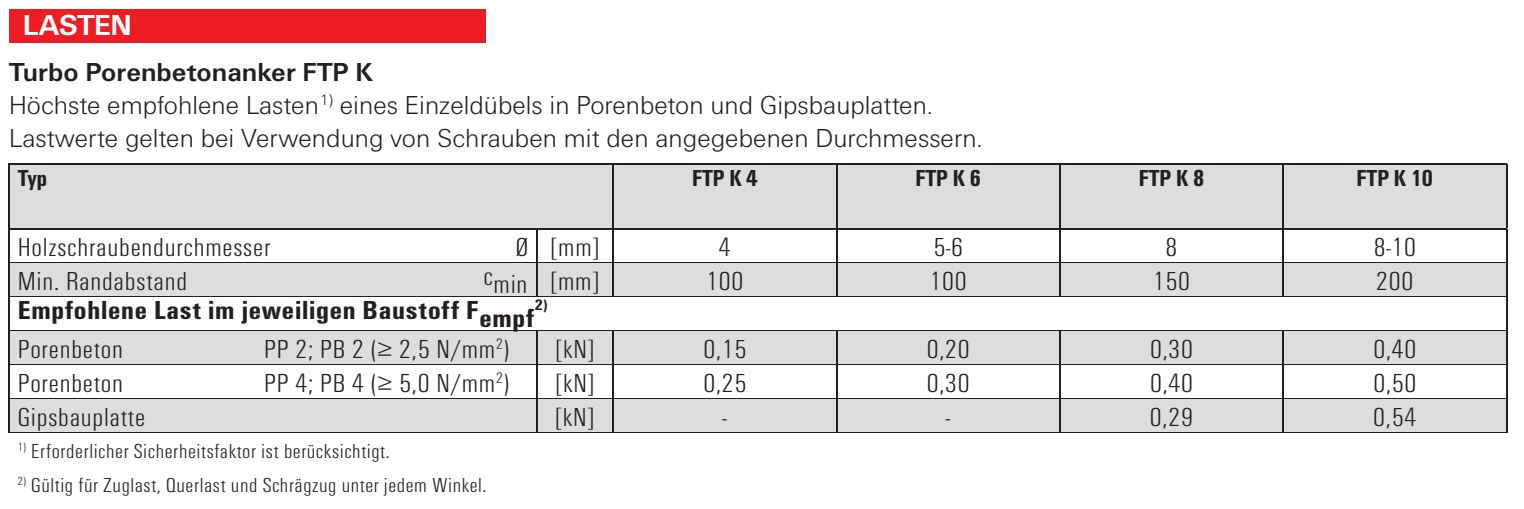
<style>
.page{position:relative;width:1524px;height:509px;background:#fff}
.page>*{position:absolute;margin:0;border:0;box-sizing:border-box;transform-origin:0 0}
.t1{font:700 30px "Fi We";letter-spacing:-.02em;color:#fff}
.t2{font:300 condensed 27px "Fi We";letter-spacing:.025em;color:#231f20;scale:1.1 1}
.t3{font:300 27px/33px "Fi We";color:#231f20}
.t4{font:700 condensed 27px "Fi We";letter-spacing:.025em;color:#231f20;scale:1.1 1}
.t5{font:700 condensed 24px "Fi We";color:#231f20}
.t6{font:300 condensed 21px "Fi We";letter-spacing:.025em;color:#231f20;scale:1.1 1}
.t7{font:700 condensed 15.6px "Fi We";color:#231f20;scale:1.1 1}
.s1{font-weight:700}
</style>
<div class="page">
<div style="left:10px;top:165px;width:1495px;height:63px;background:#dcdddf"></div>
<svg style="left:10px;top:263px;width:1495px;height:170px;fill:#dcdddf"></svg>
<hr style="left:835px;top:165px;width:2px;height:30px;background:#231f20">
<hr style="left:1059px;top:165px;width:1px;height:30px;background:#231f20">
<hr style="left:1282px;top:165px;width:1px;height:30px;background:#231f20">
<hr style="left:10px;top:262px;width:526px;height:1px;background:#231f20">
<hr style="left:537px;top:262px;width:75px;height:1px;background:#231f20">
<hr style="left:614px;top:262px;width:221px;height:1px;background:#231f20">
<hr style="left:837px;top:262px;width:222px;height:1px;background:#231f20">
<hr style="left:1060px;top:262px;width:222px;height:1px;background:#231f20">
<hr style="left:1283px;top:262px;width:222px;height:1px;background:#231f20">
<hr style="left:10px;top:296px;width:1495px;height:1px;background:#231f20">
<hr style="left:10px;top:330px;width:1495px;height:1px;background:#231f20">
<hr style="left:10px;top:364px;width:526px;height:1px;background:#231f20">
<hr style="left:537px;top:364px;width:75px;height:1px;background:#231f20">
<hr style="left:614px;top:364px;width:221px;height:1px;background:#231f20">
<hr style="left:837px;top:364px;width:222px;height:1px;background:#231f20">
<hr style="left:1060px;top:364px;width:222px;height:1px;background:#231f20">
<hr style="left:1283px;top:364px;width:222px;height:1px;background:#231f20">
<hr style="left:10px;top:399px;width:526px;height:1px;background:#231f20">
<hr style="left:537px;top:399px;width:75px;height:1px;background:#231f20">
<hr style="left:614px;top:399px;width:221px;height:1px;background:#231f20">
<hr style="left:837px;top:399px;width:222px;height:1px;background:#231f20">
<hr style="left:1060px;top:399px;width:222px;height:1px;background:#231f20">
<hr style="left:1283px;top:399px;width:222px;height:1px;background:#231f20">
<hr style="left:8px;top:433px;width:1499px;height:1px;background:#231f20">
<hr style="left:8px;top:230px;width:2px;height:203px;background:#231f20">
<hr style="left:8px;top:165px;width:2px;height:30px;background:#231f20">
<hr style="left:8px;top:163px;width:605px;height:2px;background:#231f20">
<hr style="left:8px;top:195px;width:2px;height:33px;background:#231f20">
<hr style="left:536px;top:230px;width:1px;height:33px;background:#231f20">
<hr style="left:612px;top:230px;width:2px;height:33px;background:#231f20">
<hr style="left:835px;top:230px;width:2px;height:33px;background:#231f20">
<hr style="left:536px;top:263px;width:1px;height:33px;background:#231f20">
<hr style="left:612px;top:263px;width:2px;height:33px;background:#231f20">
<hr style="left:835px;top:263px;width:2px;height:33px;background:#231f20">
<hr style="left:536px;top:331px;width:1px;height:34px;background:#231f20">
<hr style="left:612px;top:331px;width:2px;height:34px;background:#231f20">
<hr style="left:835px;top:331px;width:2px;height:34px;background:#231f20">
<hr style="left:536px;top:365px;width:1px;height:34px;background:#231f20">
<hr style="left:612px;top:365px;width:2px;height:34px;background:#231f20">
<hr style="left:835px;top:365px;width:2px;height:34px;background:#231f20">
<hr style="left:536px;top:399px;width:1px;height:34px;background:#231f20">
<hr style="left:612px;top:399px;width:2px;height:34px;background:#231f20">
<hr style="left:835px;top:399px;width:2px;height:34px;background:#231f20">
<hr style="left:612px;top:195px;width:2px;height:33px;background:#231f20">
<hr style="left:835px;top:195px;width:2px;height:33px;background:#231f20">
<hr style="left:8px;top:228px;width:1499px;height:2px;background:#231f20">
<hr style="left:1059px;top:195px;width:1px;height:33px;background:#231f20">
<hr style="left:1282px;top:195px;width:1px;height:33px;background:#231f20">
<hr style="left:1505px;top:195px;width:2px;height:33px;background:#231f20">
<hr style="left:1059px;top:230px;width:1px;height:33px;background:#231f20">
<hr style="left:1282px;top:230px;width:1px;height:33px;background:#231f20">
<hr style="left:1505px;top:230px;width:2px;height:33px;background:#231f20">
<hr style="left:1059px;top:263px;width:1px;height:33px;background:#231f20">
<hr style="left:1282px;top:263px;width:1px;height:33px;background:#231f20">
<hr style="left:1505px;top:263px;width:2px;height:68px;background:#231f20">
<hr style="left:1059px;top:331px;width:1px;height:34px;background:#231f20">
<hr style="left:1282px;top:331px;width:1px;height:34px;background:#231f20">
<hr style="left:1505px;top:331px;width:2px;height:34px;background:#231f20">
<hr style="left:1059px;top:365px;width:1px;height:34px;background:#231f20">
<hr style="left:1282px;top:365px;width:1px;height:34px;background:#231f20">
<hr style="left:1505px;top:365px;width:2px;height:34px;background:#231f20">
<hr style="left:1059px;top:399px;width:1px;height:34px;background:#231f20">
<hr style="left:1282px;top:399px;width:1px;height:34px;background:#231f20">
<hr style="left:1505px;top:399px;width:2px;height:34px;background:#231f20">
<hr style="left:613px;top:163px;width:223px;height:2px;background:#231f20">
<hr style="left:612px;top:165px;width:2px;height:30px;background:#231f20">
<hr style="left:836px;top:163px;width:671px;height:2px;background:#231f20">
<hr style="left:1505px;top:165px;width:2px;height:30px;background:#231f20">
<div style="left:9px;top:9px;width:476px;height:33px;background:#ee1d23"></div>
<p class="t1" style="left:23px;top:8px;width:110px">LASTEN</p>
<p class="t3" style="left:9px;top:56px;width:974px"><span class="s1">Turbo Porenbetonanker FTP K<br></span>Höchste empfohlene Lasten<sup>1)</sup> eines Einzeldübels in Porenbeton und Gipsbauplatten.<br>Lastwerte gelten bei Verwendung von Schrauben mit den angegebenen Durchmessern.</p>
<p class="t5" style="left:18px;top:165px;width:31px">Typ</p>
<p class="t5" style="left:692px;top:165px;width:67px">FTP K 4</p>
<p class="t5" style="left:915px;top:165px;width:67px">FTP K 6</p>
<p class="t5" style="left:1138px;top:165px;width:67px">FTP K 8</p>
<p class="t5" style="left:1356px;top:165px;width:78px">FTP K 10</p>
<p class="t2" style="left:18px;top:233px;width:231px">Holzschraubendurchmesser</p>
<p class="t2" style="left:516px;top:232px;width:77px">Ø [mm]</p>
<p class="t2" style="left:719px;top:232px;width:12px">4</p>
<p class="t2" style="left:933px;top:232px;width:28px">5-6</p>
<p class="t2" style="left:1165px;top:232px;width:12px">8</p>
<p class="t2" style="left:1373px;top:232px;width:40px">8-10</p>
<p class="t2" style="left:18px;top:266px;width:155px">Min. Randabstand</p>
<p class="t2" style="left:483px;top:266px;width:107px">cmin [mm]</p>
<p class="t2" style="left:706px;top:266px;width:35px">100</p>
<p class="t2" style="left:929px;top:266px;width:35px">100</p>
<p class="t2" style="left:1152px;top:266px;width:35px">150</p>
<p class="t2" style="left:1376px;top:266px;width:35px">200</p>
<p class="t4" style="left:18px;top:295px;width:471px">Empfohlene Last im jeweiligen Baustoff Fempf</p>
<p class="t7" style="left:535px;top:296px;width:13px">2)</p>
<p class="t2" style="left:18px;top:334px;width:97px">Porenbeton</p>
<p class="t2" style="left:264px;top:334px;width:224px">PP 2; PB 2 (≥ 2,5 N/mm<sup>2</sup>)</p>
<p class="t2" style="left:555px;top:334px;width:37px">[kN]</p>
<p class="t2" style="left:703px;top:334px;width:41px">0,15</p>
<p class="t2" style="left:926px;top:334px;width:41px">0,20</p>
<p class="t2" style="left:1150px;top:334px;width:41px">0,30</p>
<p class="t2" style="left:1373px;top:334px;width:41px">0,40</p>
<p class="t2" style="left:18px;top:368px;width:97px">Porenbeton</p>
<p class="t2" style="left:264px;top:368px;width:224px">PP 4; PB 4 (≥ 5,0 N/mm<sup>2</sup>)</p>
<p class="t2" style="left:555px;top:368px;width:37px">[kN]</p>
<p class="t2" style="left:703px;top:368px;width:41px">0,25</p>
<p class="t2" style="left:926px;top:368px;width:41px">0,30</p>
<p class="t2" style="left:1150px;top:368px;width:41px">0,40</p>
<p class="t2" style="left:1373px;top:368px;width:41px">0,50</p>
<p class="t2" style="left:18px;top:403px;width:117px">Gipsbauplatte</p>
<p class="t2" style="left:555px;top:403px;width:37px">[kN]</p>
<p class="t2" style="left:722px;top:403px;width:5px">-</p>
<p class="t2" style="left:946px;top:403px;width:5px">-</p>
<p class="t2" style="left:1149px;top:403px;width:41px">0,29</p>
<p class="t2" style="left:1373px;top:403px;width:41px">0,54</p>
<p class="t6" style="left:18px;top:440px;width:340px"><sup>1)</sup> Erforderlicher Sicherheitsfaktor ist berücksichtigt.</p>
<p class="t6" style="left:18px;top:474px;width:428px"><sup>2)</sup> Gültig für Zuglast, Querlast und Schrägzug unter jedem Winkel.</p>
</div>
